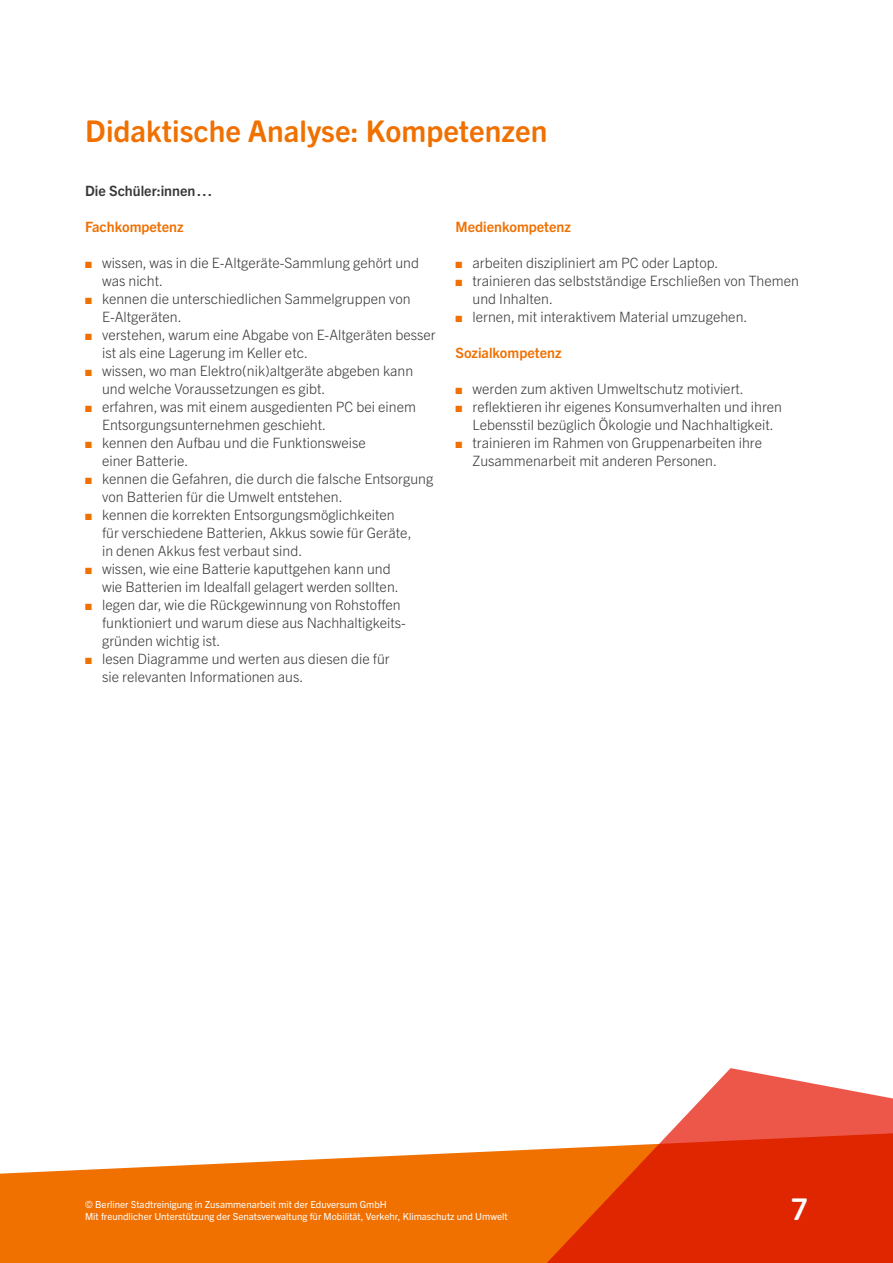
<style>
.page{position:relative;width:893px;height:1263px;background:#fff}
.page>*{position:absolute;margin:0;border:0;box-sizing:border-box;transform-origin:0 0}
.t1{font:700 30px "Trade Gothic Next SR Pro";color:#f07000}
.t2{font:700 30px "Trade Gothic Next SR Pro";color:#fff}
.t3{font:300 14.25px/18px "Trade Gothic Next LT Pro";color:#383937}
.t4{font:700 14.25px "Trade Gothic Next LT Pro";color:#f07000}
.t5{font:700 14.25px "Trade Gothic Next LT Pro";color:#383937}
.t6{font:9.75px/12px "Trade Gothic Next LT Pro";color:#fff}
.s1{color:#f07000}
</style>
<div class="page">
<svg style="left:0;top:1149px;width:535px;height:114px;fill:#f07000"></svg>
<svg style="left:535px;top:1068px;width:358px;height:195px;fill:#df2600"></svg>
<h1 class="t1" style="left:85px;top:110px;width:464px">Didaktische Analyse: Kompetenzen</h1>
<p class="t5" style="left:85px;top:181px;width:128px">Die Schüler:innen…</p>
<h2 class="t4" style="left:85px;top:217px;width:100px">Fachkompetenz</h2>
<p class="t3" style="left:102px;top:253px;width:319px;text-indent:-17px"><span class="s1">■</span> wissen, was in die E-Altgeräte-Sammlung gehört und was nicht.</p>
<p class="t3" style="left:102px;top:289px;width:310px;text-indent:-17px"><span class="s1">■</span> kennen die unterschiedlichen Sammelgruppen von<br>E-Altgeräten.</p>
<p class="t3" style="left:102px;top:325px;width:335px;text-indent:-17px"><span class="s1">■</span> verstehen, warum eine Abgabe von E-Altgeräten besser ist als eine Lagerung im Keller etc.</p>
<p class="t3" style="left:102px;top:361px;width:313px;text-indent:-17px"><span class="s1">■</span> wissen, wo man Elektro(nik)altgeräte abgeben kann und welche Voraussetzungen es gibt.</p>
<p class="t3" style="left:102px;top:397px;width:315px;text-indent:-17px"><span class="s1">■</span> erfahren, was mit einem ausgedienten PC bei einem<br>Entsorgungsunternehmen geschieht.</p>
<p class="t3" style="left:102px;top:433px;width:265px;text-indent:-17px"><span class="s1">■</span> kennen den Aufbau und die Funktionsweise einer Batterie.</p>
<p class="t3" style="left:102px;top:469px;width:333px;text-indent:-17px"><span class="s1">■</span> kennen die Gefahren, die durch die falsche Entsorgung von Batterien für die Umwelt entstehen.</p>
<p class="t3" style="left:102px;top:505px;width:311px;text-indent:-17px"><span class="s1">■</span> kennen die korrekten Entsorgungsmöglichkeiten für verschiedene Batterien, Akkus sowie für Geräte, in denen Akkus fest verbaut sind.</p>
<p class="t3" style="left:102px;top:559px;width:298px;text-indent:-17px"><span class="s1">■</span> wissen, wie eine Batterie kaputtgehen kann und wie Batterien im Idealfall gelagert werden sollten.</p>
<p class="t3" style="left:102px;top:595px;width:304px;text-indent:-17px"><span class="s1">■</span> legen dar, wie die Rückgewinnung von Rohstoffen funktioniert und warum diese aus Nachhaltigkeits&shy;gründen wichtig ist.</p>
<p class="t3" style="left:102px;top:649px;width:289px;text-indent:-17px"><span class="s1">■</span> lesen Diagramme und werten aus diesen die für sie relevanten Informationen aus.</p>
<h2 class="t4" style="left:455px;top:217px;width:117px">Medienkompetenz</h2>
<p class="t3" style="left:455px;top:253px;width:265px"><span class="s1">■</span> arbeiten diszipliniert am PC oder Laptop.</p>
<p class="t3" style="left:472px;top:271px;width:328px;text-indent:-17px"><span class="s1">■</span> trainieren das selbstständige Erschließen von Themen und Inhalten.</p>
<p class="t3" style="left:455px;top:307px;width:293px"><span class="s1">■</span> lernen, mit interaktivem Material umzugehen.</p>
<h2 class="t4" style="left:455px;top:343px;width:108px">Sozialkompetenz</h2>
<p class="t3" style="left:455px;top:379px;width:290px"><span class="s1">■</span> werden zum aktiven Umweltschutz motiviert.</p>
<p class="t3" style="left:472px;top:397px;width:311px;text-indent:-17px"><span class="s1">■</span> reflektieren ihr eigenes Konsumverhalten und ihren<br>Lebensstil bezüglich Ökologie und Nachhaltigkeit.</p>
<p class="t3" style="left:472px;top:433px;width:291px;text-indent:-17px"><span class="s1">■</span> trainieren im Rahmen von Gruppenarbeiten ihre<br>Zusammenarbeit mit anderen Personen.</p>
<p class="t6" style="left:85px;top:1198px;width:424px">© Berliner Stadtreinigung in Zusammenarbeit mit der Eduversum GmbH<br>Mit freundlicher Unterstützung der Senatsverwaltung für Mobilität, Verkehr, Klimaschutz und Umwelt</p>
<h1 class="t2" style="left:791px;top:1188px;width:19px">7</h1>
</div>
